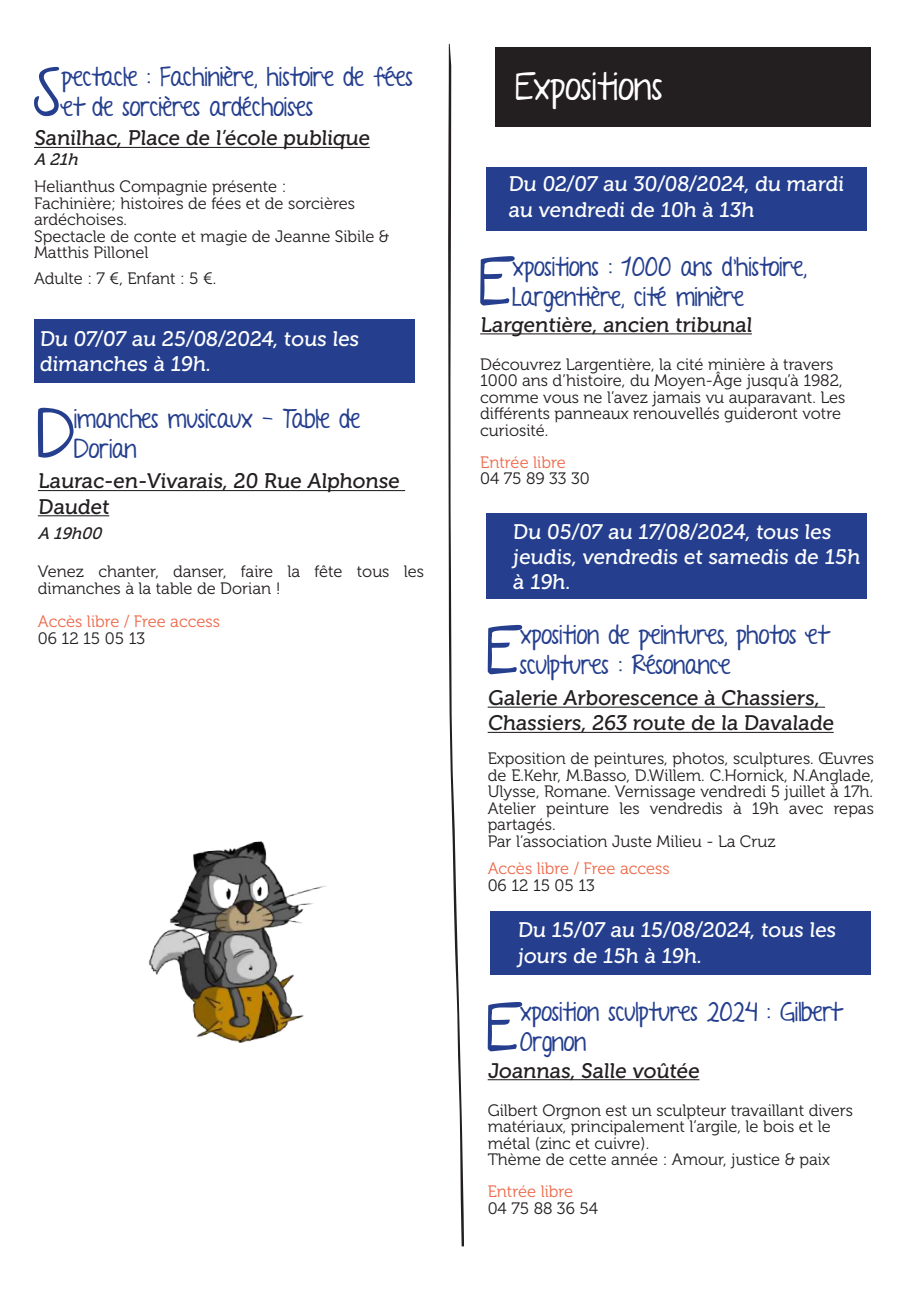
<style>
.page{position:relative;width:919px;height:1289px;background:#fff}
.page>*{position:absolute;margin:0;border:0;box-sizing:border-box;transform-origin:0 0}
.t1{font:65.55px "A Year Without Rain";color:#253f8e}
.t2{font:37.05px "A Year Without Rain";color:#fff}
.t3{font:25.5px/30px "A Year Without Rain";letter-spacing:-.01em;color:#253f8e}
.t4{font:21px/25.2px "Museo 500";color:#fff}
.t5{font:21px/25.2px "Museo 500";color:#231f20}
.t6{font:16.5px/16.5px "Museo 300";color:#231f20}
.t7{font:16.5px "Museo 300";color:#ed694a}
.t8{font:italic 16.5px "Museo 500";color:#231f20}
</style>
<div class="page">
<hr style="left:480px;top:333px;width:271px;height:1px;background:#231f20">
<div style="left:34px;top:319px;width:380px;height:64px;background:#253f8e"></div>
<hr style="left:38px;top:490px;width:367px;height:1px;background:#231f20">
<hr style="left:38px;top:515px;width:71px;height:1px;background:#231f20">
<div style="left:486px;top:167px;width:380px;height:63px;background:#253f8e"></div>
<div style="left:495px;top:47px;width:375px;height:80px;background:#231f20"></div>
<div style="left:486px;top:512px;width:380px;height:86px;background:#253f8e"></div>
<hr style="left:487px;top:706px;width:338px;height:1px;background:#231f20">
<hr style="left:487px;top:732px;width:346px;height:1px;background:#231f20">
<svg style="left:448px;top:43px;width:16px;height:1203px"></svg>
<div style="left:490px;top:911px;width:381px;height:63px;background:#253f8e"></div>
<hr style="left:487px;top:1079px;width:212px;height:1px;background:#231f20">
<hr style="left:34px;top:147px;width:336px;height:1px;background:#231f20">
<img style="left:148px;top:841px;width:179px;height:202px">
<h1 class="t1" style="left:32px;top:50px;width:32px">S</h1>
<h3 class="t3" style="left:62px;top:62px;width:353px">pectacle : Fachinière, histoire de fées et de sorcières ardéchoises</h3>
<p class="t5" style="left:34px;top:126px;width:339px">Sanilhac, Place de l’école publique</p>
<p class="t8" style="left:34px;top:150px;width:50px">A 21h</p>
<p class="t6" style="left:34px;top:179px;width:357px">Helianthus Compagnie présente :<br>Fachinière; histoires de fées et de sorcières ardéchoises.<br>Spectacle de conte et magie de Jeanne Sibile &amp;<br>Matthis Pillonel</p>
<p class="t6" style="left:34px;top:270px;width:184px">Adulte : 7 €, Enfant : 5 €.</p>
<p class="t4" style="left:39px;top:326px;width:323px">Du 07/07 au 25/08/2024, tous les dimanches à 19h.</p>
<h1 class="t1" style="left:36px;top:392px;width:40px">D</h1>
<h3 class="t3" style="left:74px;top:403px;width:288px">imanches musicaux - Table de<br>Dorian</h3>
<p class="t5" style="left:38px;top:469px;width:365px">Laurac-en-Vivarais, 20 Rue Alphonse<br>Daudet</p>
<p class="t8" style="left:38px;top:524px;width:70px">A 19h00</p>
<p class="t6" style="left:38px;top:564px;width:388px">Venez chanter, danser, faire la fête tous les dimanches à la table de Dorian !</p>
<p class="t7" style="left:38px;top:613px;width:184px">Accès libre / Free access</p>
<p class="t6" style="left:38px;top:630px;width:109px">06 12 15 05 13</p>
<h2 class="t2" style="left:515px;top:62px;width:149px">Expositions</h2>
<p class="t4" style="left:508px;top:172px;width:339px">Du 02/07 au 30/08/2024, du mardi au vendredi de 10h à 13h</p>
<h1 class="t1" style="left:478px;top:240px;width:36px">E</h1>
<h3 class="t3" style="left:512px;top:251px;width:296px">xpositions : 1000 ans d’histoire,<br>Largentière, cité minière</h3>
<p class="t5" style="left:480px;top:312px;width:275px">Largentière, ancien tribunal</p>
<p class="t6" style="left:480px;top:356px;width:366px">Découvrez Largentière, la cité minière à travers 1000 ans d’histoire, du Moyen-Âge jusqu’à 1982, comme vous ne l’avez jamais vu auparavant. Les différents panneaux renouvellés guideront votre curiosité.</p>
<p class="t7" style="left:480px;top:453px;width:87px">Entrée libre</p>
<p class="t6" style="left:480px;top:470px;width:111px">04 75 89 33 30</p>
<p class="t4" style="left:512px;top:519px;width:350px">Du 05/07 au 17/08/2024, tous les jeudis, vendredis et samedis de 15h à 19h.</p>
<h1 class="t1" style="left:486px;top:608px;width:36px">E</h1>
<h3 class="t3" style="left:519px;top:620px;width:309px">xposition de peintures, photos et sculptures : Résonance</h3>
<p class="t5" style="left:487px;top:685px;width:349px">Galerie Arborescence à Chassiers,<br>Chassiers, 263 route de la Davalade</p>
<p class="t6" style="left:487px;top:750px;width:388px">Exposition de peintures, photos, sculptures. Œuvres de E.Kehr, M.Basso, D.Willem. C.Hornick, N.Anglade, Ulysse, Romane. Vernissage vendredi 5 juillet à 17h.<br>Atelier peinture les vendredis à 19h avec repas partagés.<br>Par l’association Juste Milieu - La Cruz</p>
<p class="t7" style="left:487px;top:859px;width:184px">Accès libre / Free access</p>
<p class="t6" style="left:487px;top:877px;width:109px">06 12 15 05 13</p>
<p class="t4" style="left:517px;top:918px;width:322px">Du 15/07 au 15/08/2024, tous les jours de 15h à 19h.</p>
<h1 class="t1" style="left:486px;top:985px;width:36px">E</h1>
<h3 class="t3" style="left:519px;top:997px;width:322px">xposition sculptures 2024 : Gilbert<br>Orgnon</h3>
<p class="t5" style="left:487px;top:1058px;width:215px">Joannas, Salle voûtée</p>
<p class="t6" style="left:487px;top:1101px;width:367px">Gilbert Orgnon est un sculpteur travaillant divers matériaux, principalement l’argile, le bois et le métal (zinc et cuivre).<br>Thème de cette année : Amour, justice &amp; paix</p>
<p class="t7" style="left:487px;top:1182px;width:87px">Entrée libre</p>
<p class="t6" style="left:487px;top:1199px;width:112px">04 75 88 36 54</p>
</div>
